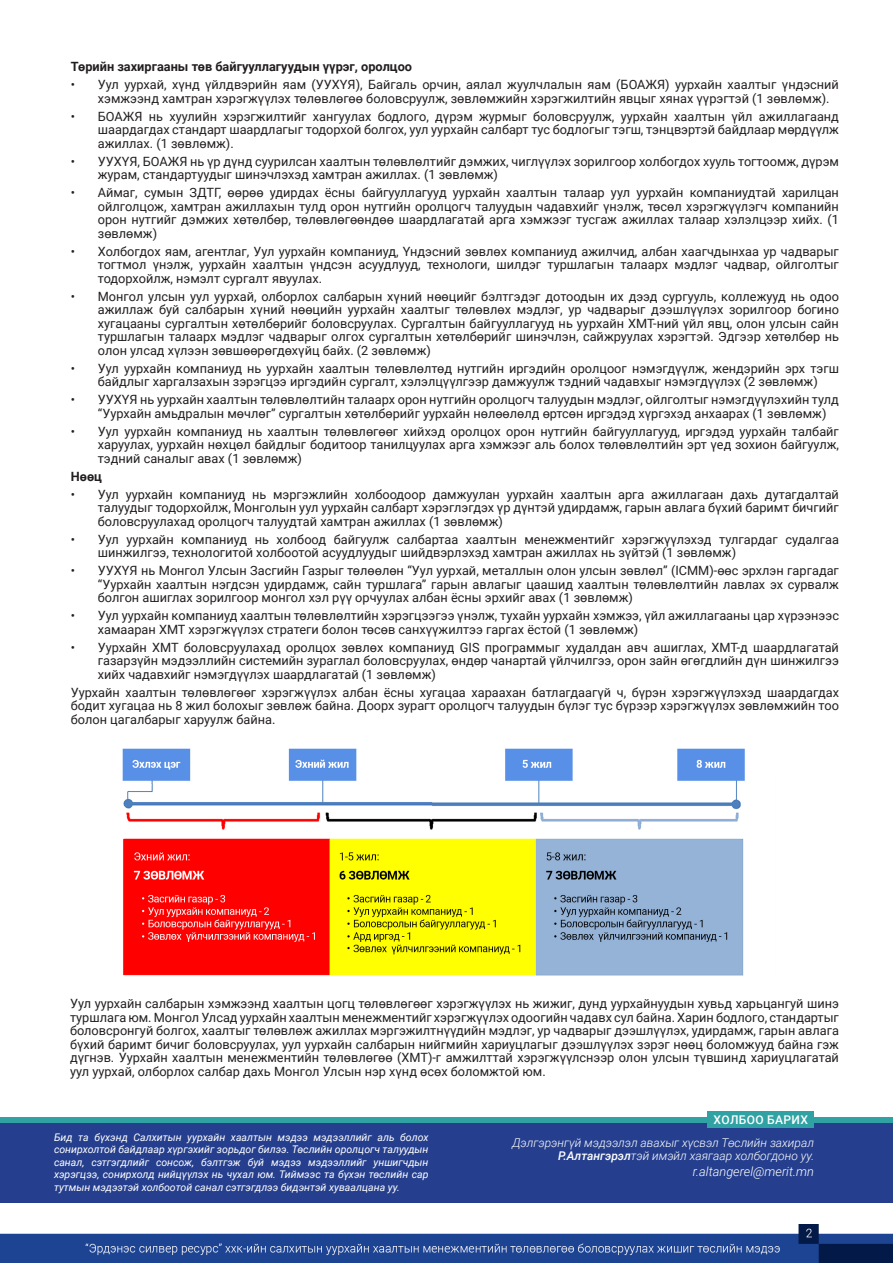
<style>
.page{position:relative;width:893px;height:1263px;background:#fff}
.page>*{position:absolute;margin:0;border:0;box-sizing:border-box;transform-origin:0 0}
.t1{font:12.75px/13.5px "Roboto";color:#231f20;text-align:justify}
.t2{font:700 12.75px "Roboto";color:#231f20}
.t3{font:italic 300 12.75px "Roboto";color:#fff}
.t4{font:italic 300 12px "Roboto";color:#fff}
.t5{font:500 12px "Roboto";letter-spacing:.035em;color:#fff}
.t6{font:italic 10.5px/12.6px "Roboto";color:#fff;text-align:justify}
.s1{font-weight:500}
</style>
<div class="page">
<img style="left:0;top:1224px;width:893px;height:39px">
<div style="left:0;top:1123px;width:893px;height:79px;background:#253f8e"></div>
<div style="left:1px;top:1117px;width:892px;height:6px;background:#31a2a3"></div>
<div style="left:708px;top:1111px;width:106px;height:17px;background:#31a2a3"></div>
<img style="left:122px;top:748px;width:623px;height:228px">
<p class="t2" style="left:71px;top:58px;width:343px">Төрийн захиргааны төв байгууллагуудын үүрэг, оролцоо</p>
<p class="t1" style="left:98px;top:77px;width:743px;text-indent:-27px">• Уул уурхай, хүнд үйлдвэрийн яам (УУХҮЯ), Байгаль орчин, аялал жуулчлалын яам (БОАЖЯ) уурхайн хаалтыг үндэсний хэмжээнд хамтран хэрэгжүүлэх төлөвлөгөө боловсруулж, зөвлөмжийн хэрэгжилтийн явцыг хянах үүрэгтэй (1 зөвлөмж).</p>
<p class="t1" style="left:98px;top:109px;width:743px;text-indent:-27px">• БОАЖЯ нь хуулийн хэрэгжилтийг хангуулах бодлого, дүрэм журмыг боловсруулж, уурхайн хаалтын үйл ажиллагаанд шаардагдах стандарт шаардлагыг тодорхой болгох, уул уурхайн салбарт тус бодлогыг тэгш, тэнцвэртэй байдлаар мөрдүүлж ажиллах. (1 зөвлөмж).</p>
<p class="t1" style="left:98px;top:154px;width:743px;text-indent:-27px">• УУХҮЯ, БОАЖЯ нь үр дүнд суурилсан хаалтын төлөвлөлтийг дэмжих, чиглүүлэх зорилгоор холбогдох хууль тогтоомж, дүрэм журам, стандартуудыг шинэчлэхэд хамтран ажиллах. (1 зөвлөмж)</p>
<p class="t1" style="left:98px;top:185px;width:743px;text-indent:-27px">• Аймаг, сумын ЗДТГ, өөрөө удирдах ёсны байгууллагууд уурхайн хаалтын талаар уул уурхайн компаниудтай харилцан ойлголцож, хамтран ажиллахын тулд орон нутгийн оролцогч талуудын чадавхийг үнэлж, төсөл хэрэгжүүлэгч компанийн орон нутгийг дэмжих хөтөлбөр, төлөвлөгөөндөө шаардлагатай арга хэмжээг тусгаж ажиллах талаар хэлэлцээр хийх. (1 зөвлөмж)</p>
<p class="t1" style="left:98px;top:244px;width:743px;text-indent:-27px">• Холбогдох яам, агентлаг, Уул уурхайн компаниуд, Үндэсний зөвлөх компаниуд ажилчид, албан хаагчдынхаа ур чадварыг тогтмол үнэлж, уурхайн хаалтын үндсэн асуудлууд, технологи, шилдэг туршлагын талаарх мэдлэг чадвар, ойлголтыг тодорхойлж, нэмэлт сургалт явуулах.</p>
<p class="t1" style="left:98px;top:289px;width:743px;text-indent:-27px">• Монгол улсын уул уурхай, олборлох салбарын хүний нөөцийг бэлтгэдэг дотоодын их дээд сургууль, коллежууд нь одоо ажиллаж буй салбарын хүний нөөцийн уурхайн хаалтыг төлөвлөх мэдлэг, ур чадварыг дээшлүүлэх зорилгоор богино хугацааны сургалтын хөтөлбөрийг боловсруулах. Сургалтын байгууллагууд нь уурхайн ХМТ-ний үйл явц, олон улсын сайн туршлагын талаарх мэдлэг чадварыг олгох сургалтын хөтөлбөрийг шинэчлэн, сайжруулах хэрэгтэй. Эдгээр хөтөлбөр нь олон улсад хүлээн зөвшөөрөгдөхүйц байх. (2 зөвлөмж)</p>
<p class="t1" style="left:71px;top:361px;width:770px;text-align:center">• Уул уурхайн компаниуд нь уурхайн хаалтын төлөвлөлтөд нутгийн иргэдийн оролцоог нэмэгдүүлж, жендэрийн эрх тэгш байдлыг харгалзахын зэрэгцээ иргэдийн сургалт, хэлэлцүүлгээр дамжуулж тэдний чадавхыг нэмэгдүүлэх (2 зөвлөмж)</p>
<p class="t1" style="left:98px;top:392px;width:743px;text-indent:-27px">• УУХҮЯ нь уурхайн хаалтын төлөвлөлтийн талаарх орон нутгийн оролцогч талуудын мэдлэг, ойлголтыг нэмэгдүүлэхийн тулд “Уурхайн амьдралын мөчлөг” сургалтын хөтөлбөрийг уурхайн нөлөөлөлд өртсөн иргэдэд хүргэхэд анхаарах (1 зөвлөмж)</p>
<p class="t1" style="left:98px;top:424px;width:743px;text-indent:-27px">• Уул уурхайн компаниуд нь хаалтын төлөвлөгөөг хийхэд оролцох орон нутгийн байгууллагууд, иргэдэд уурхайн талбайг харуулах, уурхайн нөхцөл байдлыг бодитоор танилцуулах арга хэмжээг аль болох төлөвлөлтийн эрт үед зохион байгуулж, тэдний саналыг авах (1 зөвлөмж)</p>
<p class="t2" style="left:71px;top:467px;width:33px">Нөөц</p>
<p class="t1" style="left:98px;top:487px;width:743px;text-indent:-27px">• Уул уурхайн компаниуд нь мэргэжлийн холбоодоор дамжуулан уурхайн хаалтын арга ажиллагаан дахь дутагдалтай талуудыг тодорхойлж, Монголын уул уурхайн салбарт хэрэглэгдэх үр дүнтэй удирдамж, гарын авлага бүхий баримт бичгийг боловсруулахад оролцогч талуудтай хамтран ажиллах (1 зөвлөмж)</p>
<p class="t1" style="left:98px;top:532px;width:743px;text-indent:-27px">• Уул уурхайн компаниуд нь холбоод байгуулж салбартаа хаалтын менежментийг хэрэгжүүлэхэд тулгардаг судалгаа шинжилгээ, технологитой холбоотой асуудлуудыг шийдвэрлэхэд хамтран ажиллах нь зүйтэй (1 зөвлөмж)</p>
<p class="t1" style="left:98px;top:563px;width:743px;text-indent:-27px">• УУХҮЯ нь Монгол Улсын Засгийн Газрыг төлөөлөн “Уул уурхай, металлын олон улсын зөвлөл” (ICMM)-өөс эрхлэн гаргадаг “Уурхайн хаалтын нэгдсэн удирдамж, сайн туршлага” гарын авлагыг цаашид хаалтын төлөвлөлтийн лавлах эх сурвалж болгон ашиглах зорилгоор монгол хэл рүү орчуулах албан ёсны эрхийг авах (1 зөвлөмж)</p>
<p class="t1" style="left:98px;top:608px;width:743px;text-indent:-27px">• Уул уурхайн компаниуд хаалтын төлөвлөлтийн хэрэгцээгээ үнэлж, тухайн уурхайн хэмжээ, үйл ажиллагааны цар хүрээнээс хамааран ХМТ хэрэгжүүлэх стратеги болон төсөв санхүүжилтээ гаргах ёстой (1 зөвлөмж)</p>
<p class="t1" style="left:98px;top:640px;width:743px;text-indent:-27px">• Уурхайн ХМТ боловсруулахад оролцох зөвлөх компаниуд GIS программыг худалдан авч ашиглах, ХМТ-д шаардлагатай газарзүйн мэдээллийн системийн зураглал боловсруулах, өндөр чанартай үйлчилгээ, орон зайн өгөгдлийн дүн шинжилгээ хийх чадавхийг нэмэгдүүлэх шаардлагатай (1 зөвлөмж)</p>
<p class="t1" style="left:71px;top:685px;width:770px">Уурхайн хаалтын төлөвлөгөөг хэрэгжүүлэх албан ёсны хугацаа хараахан батлагдаагүй ч, бүрэн хэрэгжүүлэхэд шаардагдах бодит хугацаа нь 8 жил болохыг зөвлөж байна. Доорх зурагт оролцогч талуудын бүлэг тус бүрээр хэрэгжүүлэх зөвлөмжийн тоо болон цагалбарыг харуулж байна.</p>
<p class="t1" style="left:70px;top:996px;width:770px">Уул уурхайн салбарын хэмжээнд хаалтын цогц төлөвлөгөөг хэрэгжүүлэх нь жижиг, дунд уурхайнуудын хувьд харьцангуй шинэ туршлага юм. Монгол Улсад уурхайн хаалтын менежментийг хэрэгжүүлэх одоогийн чадавх сул байна. Харин бодлого, стандартыг боловсронгуй болгох, хаалтыг төлөвлөж ажиллах мэргэжилтнүүдийн мэдлэг, ур чадварыг дээшлүүлэх, удирдамж, гарын авлага бүхий баримт бичиг боловсруулах, уул уурхайн салбарын нийгмийн хариуцлагыг дээшлүүлэх зэрэг нөөц боломжууд байна гэж дүгнэв. Уурхайн хаалтын менежментийн төлөвлөгөө (ХМТ)-г амжилттай хэрэгжүүлснээр олон улсын түвшинд хариуцлагатай уул уурхай, олборлох салбар дахь Монгол Улсын нэр хүнд өсөх боломжтой юм.</p>
<p class="t6" style="left:54px;top:1130px;width:376px">Бид та бүхэнд Салхитын уурхайн хаалтын мэдээ мэдээллийг аль болох сонирхолтой байдлаар хүргэхийг зорьдог билээ. Төслийн оролцогч талуудын санал, сэтгэгдлийг сонсож, бэлтгэж буй мэдээ мэдээллийг уншигчдын хэрэгцээ, сонирхолд нийцүүлэх нь чухал юм. Тиймээс та бүхэн төслийн сар тутмын мэдээтэй холбоотой санал сэтгэгдлээ бидэнтэй хуваалцана уу.</p>
<p class="t5" style="left:714px;top:1111px;width:96px">ХОЛБОО БАРИХ</p>
<p class="t4" style="left:512px;top:1134px;width:303px">Дэлгэрэнгүй мэдээлэл авахыг хүсвэл Төслийн захирал</p>
<p class="t4" style="left:558px;top:1148px;width:257px"><span class="s1">Р.Алтангэрэл</span>тэй имэйл хаягаар холбогдоно уу.</p>
<p class="t3" style="left:693px;top:1163px;width:123px">r.altangerel@merit.mn</p>
</div>
